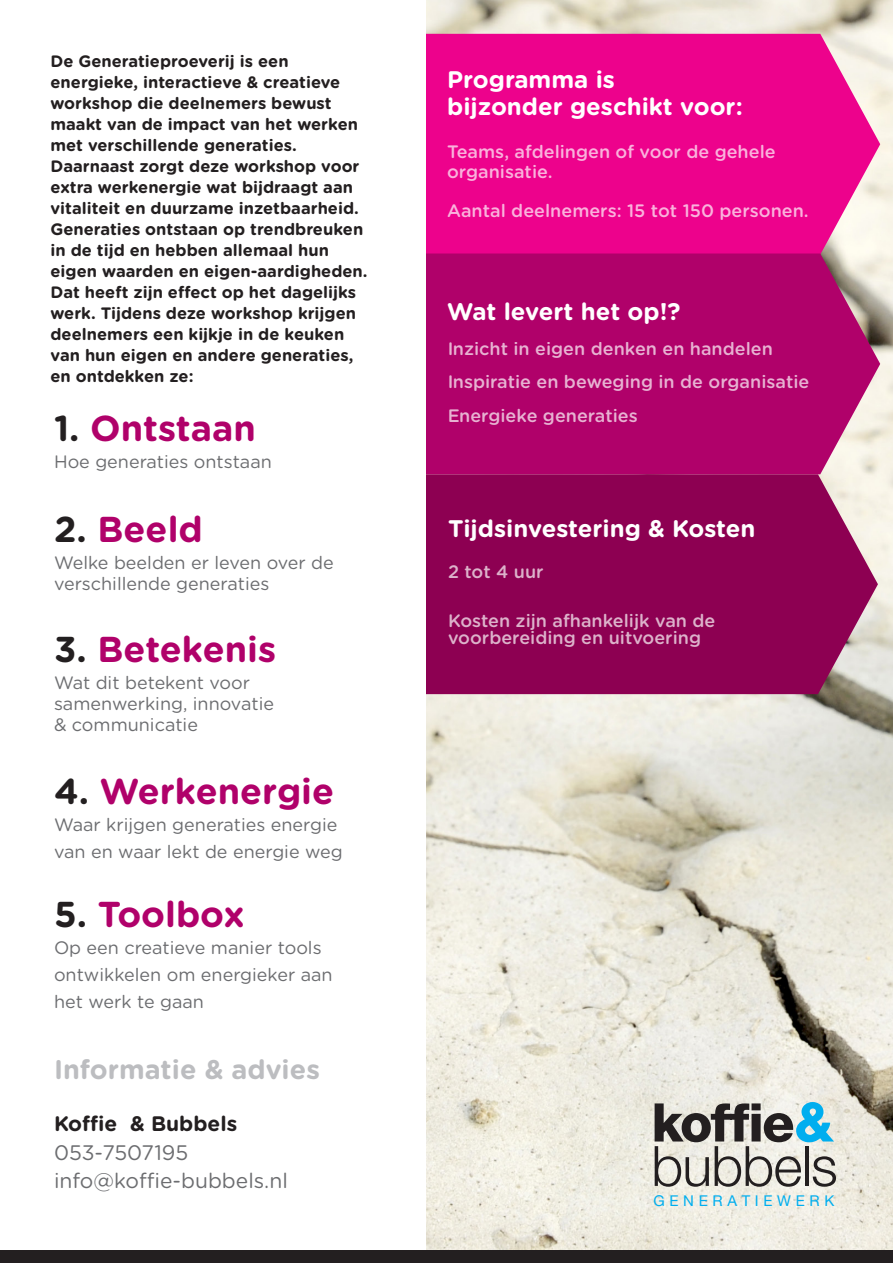
<style>
.page{position:relative;width:893px;height:1263px;background:#fff}
.page>*{position:absolute;margin:0;border:0;box-sizing:border-box;transform-origin:0 0}
.t1{font:700 36px "Gotham Rounded";color:#b0016a}
.t2{font:700 27px "Gotham Rounded";color:#bcbdc0}
.t3{font:700 24px "Gotham Rounded";color:#fff}
.t4{font:21px "Gotham Rounded";color:#6c6d70}
.t5{font:700 21px "Gotham Rounded";color:#231f20}
.t6{font:18px/27px "Gotham Rounded";color:#6c6d70}
.t7{font:500 18px/33px "Gotham Rounded";color:#fff}
.t8{font:700 16.5px/21px "Gotham Rounded";color:#231f20}
.t9{font:15px "Helvetica Neue LT Std";letter-spacing:.31em;color:#00aeef}
.s1{color:#231f20}
</style>
<div class="page">
<img style="left:426px;top:0;width:467px;height:1250px">
<div style="left:426px;top:34px;width:454px;height:219px;background:#ed028c"></div>
<div style="left:426px;top:474px;width:452px;height:220px;background:#8d0052"></div>
<svg style="left:426px;top:253px;width:454px;height:221px;background:#b20e6f"></svg>
<svg style="left:655px;top:1102px;width:181px;height:85px;background:#a0a7a6"></svg>
<div style="left:0;top:1250px;width:893px;height:13px;background:#231f20"></div>
<p class="t8" style="left:50px;top:50px;width:319px">De Generatieproeverij is een energieke, interactieve &amp; creatieve workshop die deelnemers bewust maakt van de impact van het werken met verschillende generaties.<br>Daarnaast zorgt deze workshop voor extra werkenergie wat bijdraagt aan vitaliteit en duurzame inzetbaarheid.<br>Generaties ontstaan op trendbreuken in de tijd en hebben allemaal hun eigen waarden en eigen-aardigheden.<br>Dat heeft zijn effect op het dagelijks werk. Tijdens deze workshop krijgen deelnemers een kijkje in de keuken van hun eigen en andere generaties, en ontdekken ze:</p>
<p class="t1" style="left:54px;top:401px;width:203px"><span class="s1">1.</span> Ontstaan</p>
<p class="t6" style="left:54px;top:447px;width:219px">Hoe generaties ontstaan</p>
<p class="t1" style="left:54px;top:502px;width:150px"><span class="s1">2.</span> Beeld</p>
<p class="t6" style="left:54px;top:548px;width:281px">Welke beelden er leven over de</p>
<p class="t6" style="left:54px;top:569px;width:217px">verschillende generaties</p>
<p class="t1" style="left:54px;top:623px;width:224px"><span class="s1">3.</span> Betekenis</p>
<p class="t6" style="left:54px;top:669px;width:198px">Wat dit betekent voor</p>
<p class="t6" style="left:54px;top:690px;width:222px">samenwerking, innovatie</p>
<p class="t6" style="left:54px;top:711px;width:145px">&amp; communicatie</p>
<p class="t1" style="left:54px;top:764px;width:282px"><span class="s1">4.</span> Werkenergie</p>
<p class="t6" style="left:54px;top:810px;width:285px">Waar krijgen generaties energie</p>
<p class="t6" style="left:54px;top:837px;width:290px">van en waar lekt de energie weg</p>
<p class="t1" style="left:54px;top:888px;width:192px"><span class="s1">5.</span> Toolbox</p>
<p class="t6" style="left:54px;top:933px;width:280px">Op een creatieve manier tools ontwikkelen om energieker aan</p>
<p class="t6" style="left:54px;top:987px;width:151px">het werk te gaan</p>
<p class="t2" style="left:54px;top:1049px;width:267px">Informatie &amp; advies</p>
<p class="t5" style="left:54px;top:1108px;width:185px">Koffie &amp; Bubbels</p>
<p class="t4" style="left:54px;top:1138px;width:136px">053-7507195</p>
<p class="t4" style="left:54px;top:1166px;width:235px">info@koffie-bubbels.nl</p>
<p class="t3" style="left:447px;top:62px;width:169px">Programma is</p>
<p class="t3" style="left:447px;top:89px;width:297px">bijzonder geschikt voor:</p>
<p class="t7" style="left:447px;top:142px;width:330px;line-height:19.5px">Teams, afdelingen of voor de gehele organisatie.</p>
<p class="t7" style="left:447px;top:193px;width:363px">Aantal deelnemers: 15 tot 150 personen.</p>
<p class="t3" style="left:447px;top:294px;width:235px">Wat levert het op!?</p>
<p class="t7" style="left:447px;top:332px;width:364px">Inzicht in eigen denken en handelen<br>Inspiratie en beweging in de organisatie<br>Energieke generaties</p>
<p class="t3" style="left:448px;top:511px;width:309px">Tijdsinvestering &amp; Kosten</p>
<p class="t7" style="left:448px;top:554px;width:97px">2 tot 4 uur</p>
<p class="t7" style="left:448px;top:612px;width:269px;line-height:16.5px">Kosten zijn afhankelijk van de voorbereiding en uitvoering</p>
<p class="t9" style="left:653px;top:1191px;width:182px">GENERATIEWERK</p>
</div>
